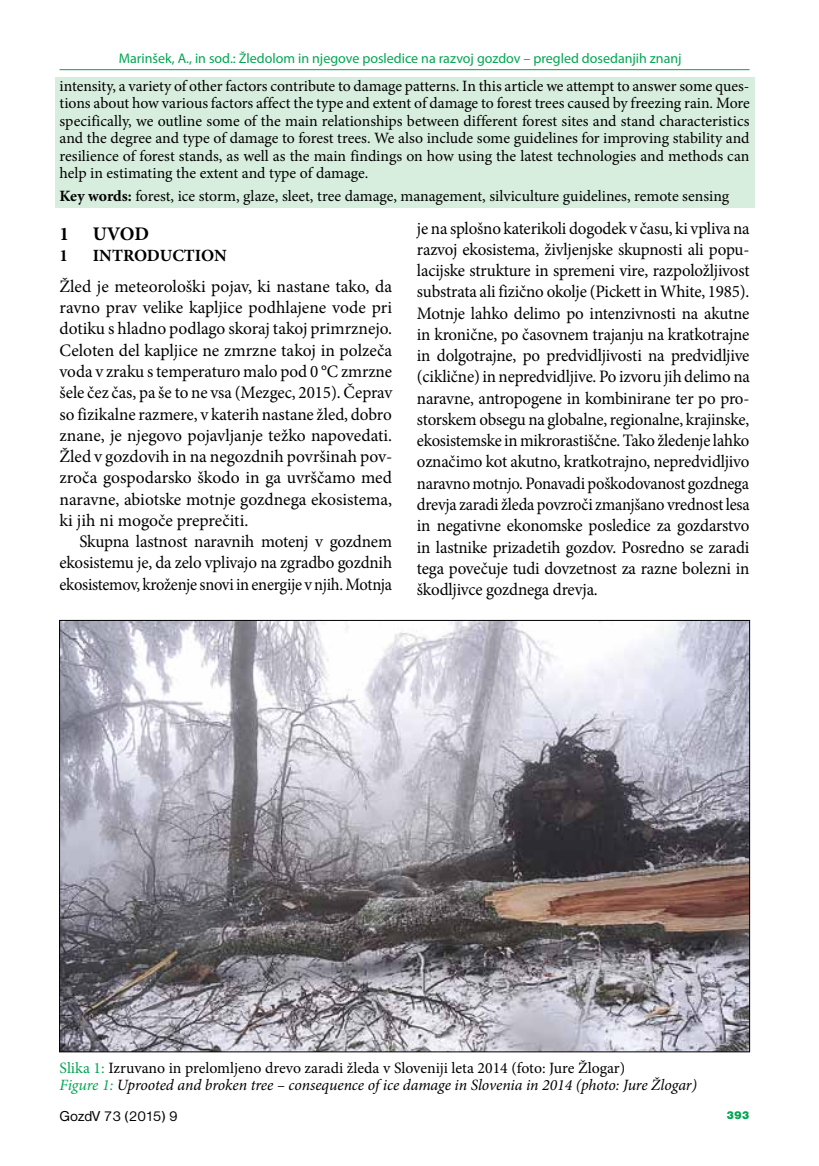
<style>
.page{position:relative;width:819px;height:1166px;background:#fff}
.page>*{position:absolute;margin:0;border:0;box-sizing:border-box;transform-origin:0 0}
.t1{font:700 19.25px "Minion Pro";color:#000}
.t2{font:17.5px/21.3px "Minion Pro";letter-spacing:-.01em;color:#000;text-align:justify}
.t3{font:700 17.15px "Minion Pro";color:#000}
.t4{font:15.75px/17.5px "Minion Pro";letter-spacing:-.005em;color:#000;text-align:justify}
.t5{font:italic 15.75px/17.5px "Minion Pro";letter-spacing:-.005em;color:#000}
.t6{font:14.88px "Nimbus San DEE";color:#000}
.t7{font:14px "Myriad Pro";color:#00a651}
.t8{font:11.38px "Nimbus San DEE Blac";color:#00a651}
.s1{font-weight:700}
.s2{font-style:normal;color:#00a651}
.s3{font-style:normal}
.s4{color:#00a651}
</style>
<div class="page">
<hr style="left:60px;top:69px;width:689px;height:1px;background:#00a651">
<div style="left:55px;top:78px;width:699px;height:130px;background:#d7eddd"></div>
<img style="left:61px;top:622px;width:686px;height:428px">
<p class="t7" style="left:119px;top:50px;width:564px">Marinšek, A., in sod.: Žledolom in njegove posledice na razvoj gozdov – pregled dosedanjih znanj</p>
<p class="t4" style="left:60px;top:77px;width:691px">intensity, a variety of other factors contribute to damage patterns. In this article we attempt to answer some ques&shy;tions about how various factors affect the type and extent of damage to forest trees caused by freezing rain. More specifically, we outline some of the main relationships between different forest sites and stand characteristics and the degree and type of damage to forest trees. We also include some guidelines for improving stability and resilience of forest stands, as well as the main findings on how using the latest technologies and methods can help in estimating the extent and type of damage.</p>
<p class="t4" style="left:60px;top:187px;width:671px"><span class="s1">Key words:</span> forest, ice storm, glaze, sleet, tree damage, management, silviculture guidelines, remote sensing</p>
<p class="t2" style="left:417px;top:217px;width:334px">je na splošno katerikoli dogodek v času, ki vpliva na razvoj ekosistema, življenjske skupnosti ali popu&shy;lacijske strukture in spremeni vire, razpoložljivost substrata ali fizično okolje (Pickett in White, 1985).<br>Motnje lahko delimo po intenzivnosti na akutne in kronične, po časovnem trajanju na kratkotrajne in dolgotrajne, po predvidljivosti na predvidljive (ciklične) in nepredvidljive. Po izvoru jih delimo na naravne, antropogene in kombinirane ter po pro&shy;storskem obsegu na globalne, regionalne, krajinske, ekosistemske in mikrorastiščne. Tako žledenje lahko označimo kot akutno, kratkotrajno, nepredvidljivo naravno motnjo. Ponavadi poškodovanost gozdnega drevja zaradi žleda povzroči zmanjšano vrednost lesa in negativne ekonomske posledice za gozdarstvo in lastnike prizadetih gozdov. Posredno se zaradi tega povečuje tudi dovzetnost za razne bolezni in škodljivce gozdnega drevja.</p>
<p class="t1" style="left:60px;top:220px;width:91px">1 UVOD</p>
<p class="t3" style="left:60px;top:243px;width:10px">1</p>
<p class="t3" style="left:93px;top:243px;width:136px">INTRODUCTION</p>
<p class="t2" style="left:60px;top:276px;width:334px">Žled je meteorološki pojav, ki nastane tako, da ravno prav velike kapljice podhlajene vode pri dotiku s hladno podlago skoraj takoj primrznejo.<br>Celoten del kapljice ne zmrzne takoj in polzeča voda v zraku s temperaturo malo pod 0 °C zmrzne šele čez čas, pa še to ne vsa (Mezgec, 2015). Čeprav so fizikalne razmere, v katerih nastane žled, dobro znane, je njegovo pojavljanje težko napovedati.<br>Žled v gozdovih in na negozdnih površinah pov&shy;zroča gospodarsko škodo in ga uvrščamo med naravne, abiotske motnje gozdnega ekosistema, ki jih ni mogoče preprečiti.</p>
<p class="t2" style="left:60px;top:531px;width:334px;text-indent:20px">Skupna lastnost naravnih motenj v gozdnem ekosistemu je, da zelo vplivajo na zgradbo gozdnih ekosistemov, kroženje snovi in energije v njih. Motnja</p>
<p class="t5" style="left:60px;top:1059px;width:638px"><span class="s2">Slika 1:</span> <span class="s3">Izruvano in prelomljeno drevo zaradi žleda v Sloveniji leta 2014 (foto: Jure Žlogar)<br></span><span class="s4">Figure 1:</span> Uprooted and broken tree – consequence of ice damage in Slovenia in 2014 (photo: Jure Žlogar)</p>
<p class="t6" style="left:60px;top:1108px;width:120px">GozdV 73 (2015) 9</p>
<p class="t8" style="left:726px;top:1108px;width:25px">393</p>
</div>
